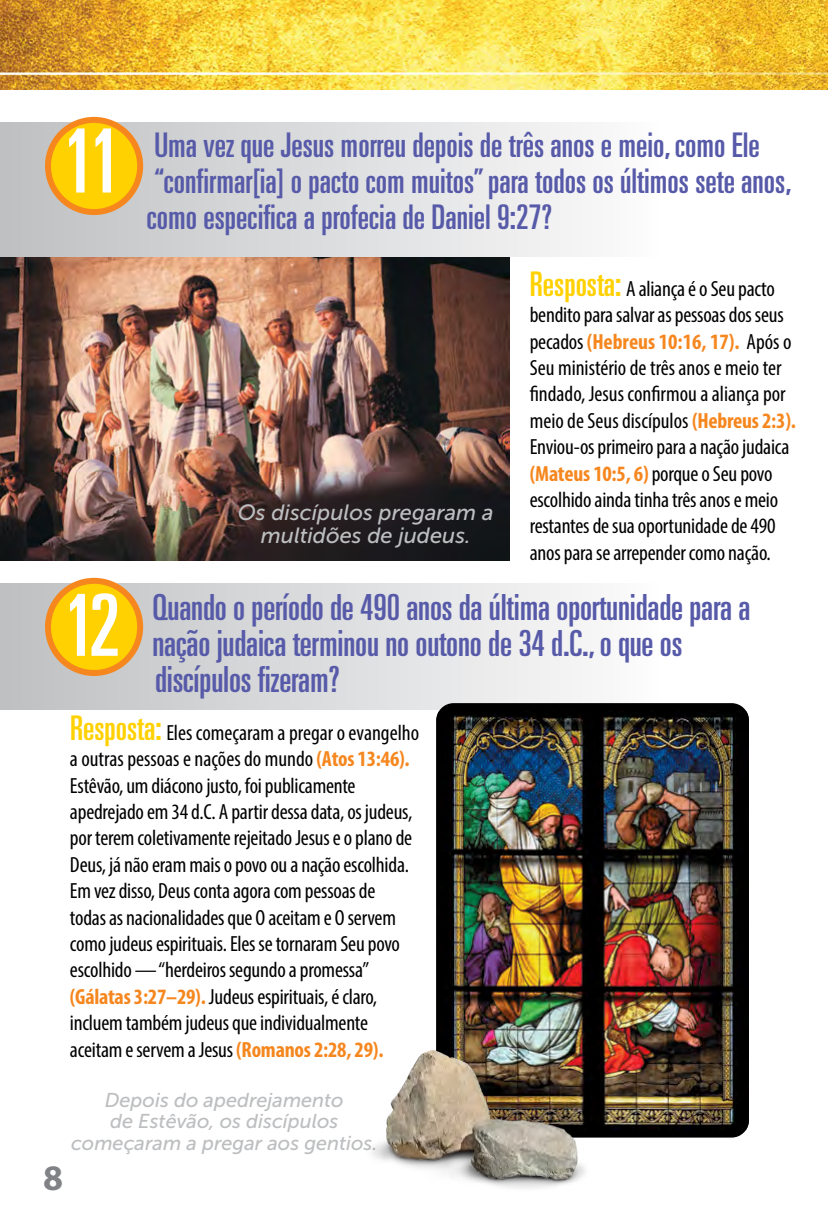
<style>
.page{position:relative;width:828px;height:1224px;background:#fff}
.page>*{position:absolute;margin:0;border:0;box-sizing:border-box;transform-origin:0 0}
.t1{font:ultra-condensed 88.8px "Univers";color:#fff}
.t2{font:ultra-condensed 85.8px "Univers";color:#fff}
.t3{font:ultra-condensed 36px/36px "Univers";letter-spacing:-.005em;color:#575aa8}
.t4{font:700 36px "Myriad Pro";color:#808285}
.t5{font:ultra-condensed 34px/36px "Univers";color:#575aa8}
.t6{font:condensed 22px/26.4px "Myriad Pro";letter-spacing:-.01em;color:#000}
.t7{font:italic 22px/23.8px "Museo Sans 500";color:#bcbec0;text-align:center}
.t8{font:italic 20px/21.6px "Museo Sans 500";color:#bcbec0;text-align:center}
.s1{font-family:"Univers";font-stretch:ultra-condensed;font-size:34px;color:#ffd100}
.s2{font-weight:700;color:#f6871f}
</style>
<div class="page">
<div style="left:0;top:584px;width:658px;height:126px;background:linear-gradient(to right,#bebebd,#fbfcfe)"></div>
<div style="left:436px;top:703px;width:313px;height:435px;background:#000;border-radius:17px"></div>
<img style="left:436px;top:711px;width:313px;height:419px">
<img style="left:0;top:256px;width:509px;height:305px">
<div style="left:48px;top:581px;width:92px;height:92px;background:#ffd100;border-radius:50%"></div>
<div style="left:45px;top:578px;width:98px;height:98px;border:6px solid #f6871f;border-radius:50%"></div>
<div style="left:0;top:123px;width:658px;height:133px;background:linear-gradient(to right,#bebebd,#fbfcfe)"></div>
<div style="left:48px;top:120px;width:92px;height:92px;background:#ffd100;border-radius:50%"></div>
<div style="left:45px;top:117px;width:98px;height:98px;border:6px solid #f6871f;border-radius:50%"></div>
<img style="left:0;top:0;width:828px;height:90px">
<img style="left:372px;top:1051px;width:221px;height:138px">
<h1 class="t1" style="left:62px;top:111px;width:61px">11</h1>
<h3 class="t5" style="left:147px;top:126px;width:646px">Uma vez que Jesus morreu depois de três anos e meio, como Ele “confirmar[ia] o pacto com muitos” para todos os últimos sete anos, como especifica a profecia de Daniel 9:27?</h3>
<p class="t6" style="left:530px;top:275px;width:268px"><span class="s1">Resposta:</span> A aliança é o Seu pacto bendito para salvar as pessoas dos seus pecados <span class="s2">(Hebreus 10:16, 17).</span> Após o Seu ministério de três anos e meio ter findado, Jesus confirmou a aliança por meio de Seus discípulos <span class="s2">(Hebreus 2:3).<br></span>Enviou-os primeiro para a nação judaica <span class="s2">(Mateus 10:5, 6)</span> porque o Seu povo escolhido ainda tinha três anos e meio restantes de sua oportunidade de 490 anos para se arrepender como nação.</p>
<p class="t7" style="left:238px;top:500px;width:257px">Os discípulos pregaram a multidões de judeus.</p>
<h2 class="t2" style="left:63px;top:577px;width:59px">12</h2>
<h3 class="t3" style="left:153px;top:589px;width:600px">Quando o período de 490 anos da última oportunidade para a nação judaica terminou no outono de 34 d.C., o que os discípulos fizeram?</h3>
<p class="t6" style="left:70px;top:719px;width:351px"><span class="s1">Resposta:</span> Eles começaram a pregar o evangelho a outras pessoas e nações do mundo <span class="s2">(Atos 13:46).<br></span>Estêvão, um diácono justo, foi publicamente apedrejado em 34 d.C. A partir dessa data, os judeus, por terem coletivamente rejeitado Jesus e o plano de Deus, já não eram mais o povo ou a nação escolhida.<br>Em vez disso, Deus conta agora com pessoas de<br>todas as nacionalidades que O aceitam e O servem como judeus espirituais. Eles se tornaram Seu povo escolhido — “herdeiros segundo a promessa” <span class="s2">(Gálatas 3:27–29).</span> Judeus espirituais, é claro, incluem também judeus que individualmente aceitam e servem a Jesus <span class="s2">(Romanos 2:28, 29).</span></p>
<h3 class="t4" style="left:43px;top:1155px;width:21px">8</h3>
<p class="t8" style="left:71px;top:1089px;width:308px">Depois do apedrejamento<br>de Estêvão, os discípulos começaram a pregar aos gentios.</p>
</div>
